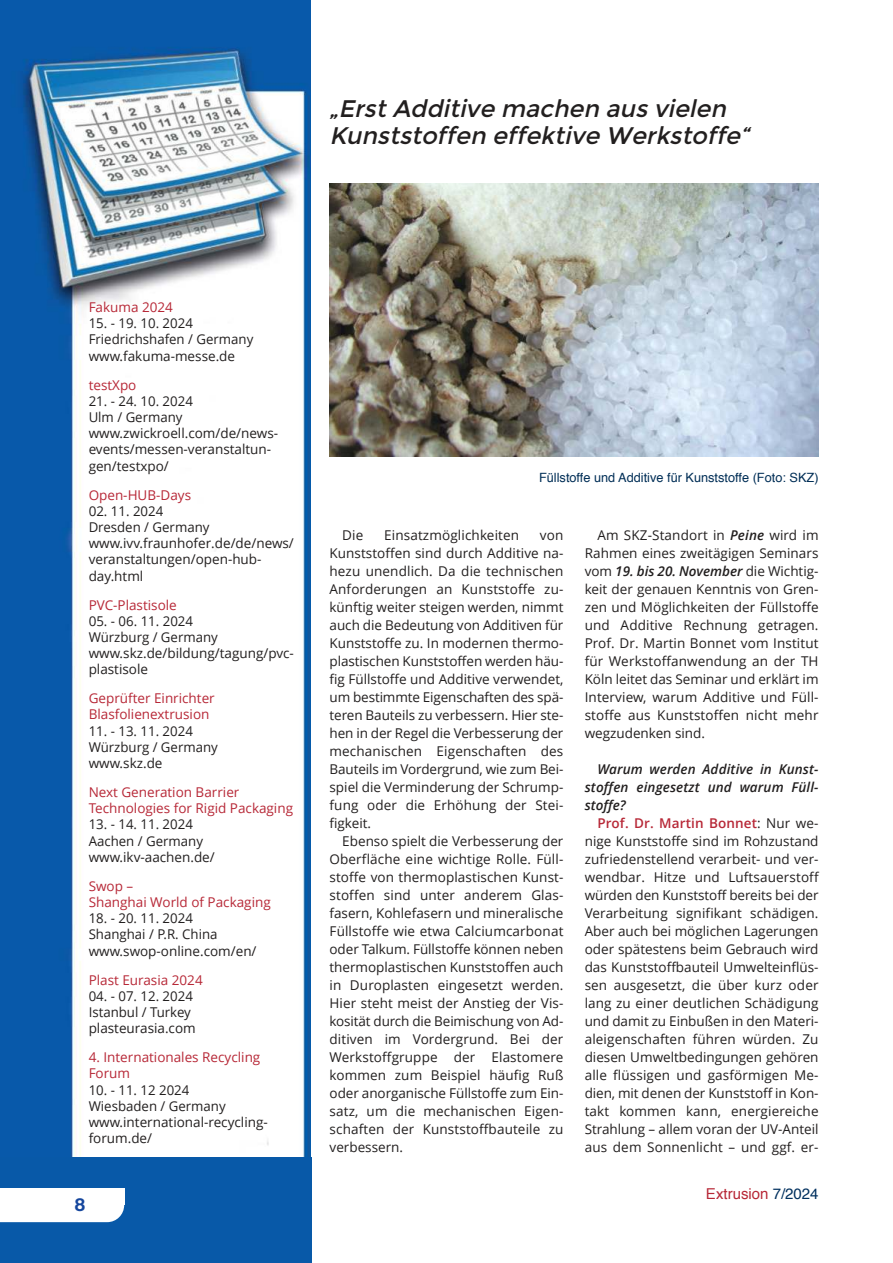
<style>
.page{position:relative;width:893px;height:1263px;background:#fff}
.page>*{position:absolute;margin:0;border:0;box-sizing:border-box;transform-origin:0 0}
.t1{font:italic 24px/27px "Montserrat";color:#221f1f}
.t2{font:700 18px "Helvetica Rounded";color:#15469d}
.t3{font:15px "Helvetica";color:#b72837}
.t4{font:13.5px/18px "Open Sans";color:#221f1f}
.t5{font:13.5px/16.2px "Open Sans";color:#b72837}
.t6{font:italic 600 13.5px/18px "Open Sans";letter-spacing:.01em;color:#221f1f;text-align:justify}
.t7{font:12.75px "Helvetica";color:#002e56}
.s1{font-weight:600;font-style:italic}
.s2{font-weight:600;color:#b72837}
.s3{color:#00305e}
</style>
<div class="page">
<img style="left:0;top:0;width:310px;height:1158px">
<div style="left:0;top:1158px;width:311px;height:105px;background:#0859a8"></div>
<svg style="left:0;top:1204px;width:124px;height:18px"></svg>
<div style="left:0;top:1188px;width:124px;height:16px;background:#fff"></div>
<img style="left:330px;top:184px;width:489px;height:272px">
<h1 class="t1" style="left:330px;top:97px;width:426px">„Erst Additive machen aus vielen<br>Kunststoffen effektive Werkstoffe“</h1>
<p class="t5" style="left:89px;top:300px;width:86px">Fakuma 2024</p>
<p class="t4" style="left:89px;top:317px;width:166px;line-height:16.2px">15. - 19. 10. 2024<br>Friedrichshafen / Germany www.fakuma-messe.de</p>
<p class="t5" style="left:89px;top:378px;width:49px">testXpo</p>
<p class="t4" style="left:89px;top:394px;width:191px;line-height:16.2px">21. - 24. 10. 2024<br>Ulm / Germany www.zwickroell.com/de/news&shy;events/messen-veranstaltun&shy;gen/testxpo/</p>
<p class="t5" style="left:89px;top:488px;width:104px">Open-HUB-Days</p>
<p class="t4" style="left:89px;top:504px;width:207px;line-height:16.2px">02. 11. 2024<br>Dresden / Germany www.ivv.fraunhofer.de/de/news/ veranstaltungen/open-hub&shy;day.html</p>
<p class="t5" style="left:89px;top:598px;width:90px">PVC-Plastisole</p>
<p class="t4" style="left:89px;top:614px;width:207px;line-height:16.2px">05. - 06. 11. 2024<br>Würzburg / Germany www.skz.de/bildung/tagung/pvc&shy;plastisole</p>
<p class="t5" style="left:89px;top:692px;width:128px">Geprüfter Einrichter<br>Blasfolienextrusion</p>
<p class="t4" style="left:89px;top:724px;width:131px;line-height:16.2px">11. - 13. 11. 2024<br>Würzburg / Germany www.skz.de</p>
<p class="t5" style="left:89px;top:785px;width:206px">Next Generation Barrier<br>Technologies for Rigid Packaging</p>
<p class="t4" style="left:89px;top:818px;width:128px;line-height:16.2px">13. - 14. 11. 2024<br>Aachen / Germany www.ikv-aachen.de/</p>
<p class="t5" style="left:89px;top:879px;width:184px">Swop –<br>Shanghai World of Packaging</p>
<p class="t4" style="left:89px;top:911px;width:169px;line-height:16.2px">18. - 20. 11. 2024<br>Shanghai / P.R. China www.swop-online.com/en/</p>
<p class="t5" style="left:89px;top:973px;width:116px">Plast Eurasia 2024</p>
<p class="t4" style="left:89px;top:989px;width:109px;line-height:16.2px">04. - 07. 12. 2024<br>Istanbul / Turkey plasteurasia.com</p>
<p class="t5" style="left:89px;top:1050px;width:173px">4. Internationales Recycling<br>Forum</p>
<p class="t4" style="left:89px;top:1083px;width:181px;line-height:16.2px">10. - 11. 12 2024<br>Wiesbaden / Germany www.international-recycling&shy;forum.de/</p>
<h2 class="t2" style="left:74px;top:1194px;width:13px">8</h2>
<p class="t7" style="left:539px;top:472px;width:281px">Füllstoffe und Additive für Kunststoffe (Foto: SKZ)</p>
<p class="t4" style="left:342px;top:527px;width:23px">Die</p>
<p class="t4" style="left:384px;top:527px;width:136px">Einsatzmöglichkeiten</p>
<p class="t4" style="left:330px;top:527px;width:235px;text-align:justify;text-indent:210px">von Kunststoffen sind durch Additive na&shy;hezu unendlich. Da die technischen Anforderungen an Kunststoffe zu&shy;künftig weiter steigen werden, nimmt auch die Bedeutung von Additiven für Kunststoffe zu. In modernen thermo&shy;plastischen Kunststoffen werden häu&shy;fig Füllstoffe und Additive verwendet, um bestimmte Eigenschaften des spä&shy;teren Bauteils zu verbessern. Hier ste&shy;hen in der Regel die Verbesserung der mechanischen Eigenschaften des Bauteils im Vordergrund, wie zum Bei&shy;spiel die Verminderung der Schrump&shy;fung oder die Erhöhung der Stei&shy;figkeit.</p>
<p class="t4" style="left:330px;top:833px;width:235px;text-align:justify;text-indent:13px">Ebenso spielt die Verbesserung der Oberfläche eine wichtige Rolle. Füll&shy;stoffe von thermoplastischen Kunst&shy;stoffen sind unter anderem Glas&shy;fasern, Kohlefasern und mineralische Füllstoffe wie etwa Calciumcarbonat oder Talkum. Füllstoffe können neben thermoplastischen Kunststoffen auch in Duroplasten eingesetzt werden.<br>Hier steht meist der Anstieg der Vis&shy;kosität durch die Beimischung von Ad&shy;ditiven im Vordergrund. Bei der Werkstoffgruppe der Elastomere kommen zum Beispiel häufig Ruß oder anorganische Füllstoffe zum Ein&shy;satz, um die mechanischen Eigen&shy;schaften der Kunststoffbauteile zu verbessern.</p>
<p class="t4" style="left:585px;top:527px;width:235px;text-align:justify;text-indent:13px">Am SKZ-Standort in <span class="s1">Peine</span> wird im Rahmen eines zweitägigen Seminars vom <span class="s1">19. bis 20. November</span> die Wichtig&shy;keit der genauen Kenntnis von Gren&shy;zen und Möglichkeiten der Füllstoffe und Additive Rechnung getragen.<br>Prof. Dr. Martin Bonnet vom Institut für Werkstoffanwendung an der TH Köln leitet das Seminar und erklärt im Interview, warum Additive und Füll&shy;stoffe aus Kunststoffen nicht mehr wegzudenken sind.</p>
<p class="t6" style="left:585px;top:761px;width:235px;text-indent:13px">Warum werden Additive in Kunst&shy;stoffen eingesetzt und warum Füll&shy;stoffe?</p>
<p class="t4" style="left:585px;top:815px;width:235px;text-align:justify;text-indent:13px"><span class="s2">Prof. Dr. Martin Bonnet</span>: Nur we&shy;nige Kunststoffe sind im Rohzustand zufriedenstellend verarbeit- und ver&shy;wendbar. Hitze und Luftsauerstoff würden den Kunststoff bereits bei der Verarbeitung signifikant schädigen.<br>Aber auch bei möglichen Lagerungen oder spätestens beim Gebrauch wird das Kunststoffbauteil Umwelteinflüs&shy;sen ausgesetzt, die über kurz oder lang zu einer deutlichen Schädigung und damit zu Einbußen in den Materi&shy;aleigenschaften führen würden. Zu diesen Umweltbedingungen gehören alle flüssigen und gasförmigen Me&shy;dien, mit denen der Kunststoff in Kon&shy;takt kommen kann, energiereiche Strahlung – allem voran der UV-Anteil aus dem Sonnenlicht – und ggf. er-</p>
<p class="t3" style="left:706px;top:1188px;width:114px">Extrusion <span class="s3">7/2024</span></p>
</div>
